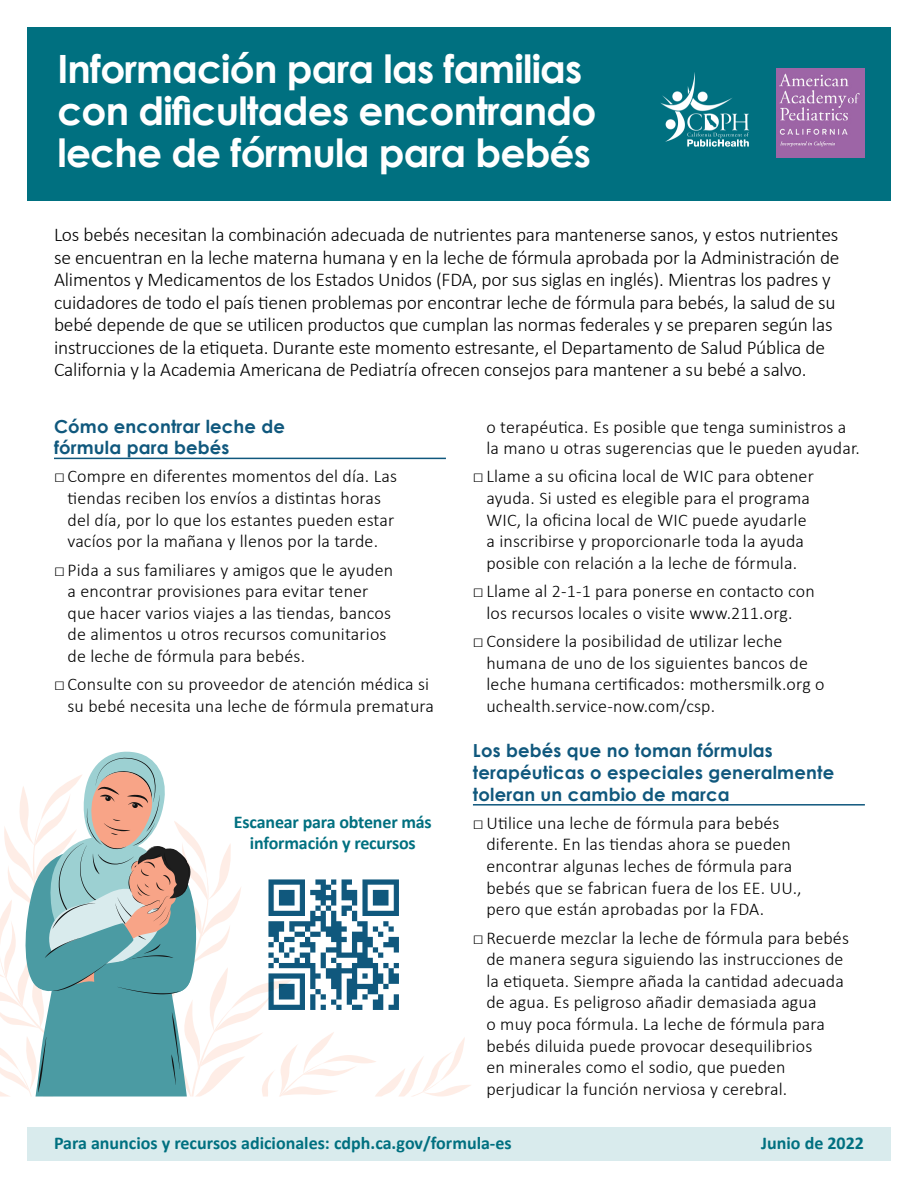
<style>
.page{position:relative;width:918px;height:1188px;background:#fff}
.page>*{position:absolute;margin:0;border:0;box-sizing:border-box;transform-origin:0 0}
.Heading_1{font:700 39px/42px "Century Gothic";letter-spacing:-.02em;color:#fff}
.Paragraph_Style_1{font:300 19.5px/22.5px "Calibri";letter-spacing:-.01em;color:#000}
.Bullets{font:300 18px/21.6px "Calibri";letter-spacing:.01em;color:#000}
.H2__bold_blue{font:700 18px/21.6px "Century Gothic";letter-spacing:.01em;color:#10587d}
.t1{font:700 18px/21.6px "Calibri";letter-spacing:-.01em;color:#007080;text-align:center}
</style>
<div class="page">
<div style="left:27px;top:1127px;width:864px;height:34px;background:#d9ebed"></div>
<div style="left:27px;top:27px;width:864px;height:174px;background:#007080"></div>
<hr style="left:54px;top:458px;width:392px;height:1px;background:#10587d">
<hr style="left:473px;top:804px;width:392px;height:2px;background:#10587d">
<img style="left:777px;top:69px;width:88px;height:88px">
<img style="left:660px;top:72px;width:89px;height:75px">
<svg style="left:0;top:752px;width:471px;height:344px"></svg>
<img style="left:247px;top:858px;width:174px;height:174px">
<h1 class="Heading_1" style="left:57px;top:46px;width:540px">Información para las familias con dificultades encontrando leche de fórmula para bebés</h1>
<p class="Paragraph_Style_1" style="left:54px;top:223px;width:787px">Los bebés necesitan la combinación adecuada de nutrientes para mantenerse sanos, y estos nutrientes se encuentran en la leche materna humana y en la leche de fórmula aprobada por la Administración de Alimentos y Medicamentos de los Estados Unidos (FDA, por sus siglas en inglés). Mientras los padres y cuidadores de todo el país tienen problemas por encontrar leche de fórmula para bebés, la salud de su bebé depende de que se utilicen productos que cumplan las normas federales y se preparen según las instrucciones de la etiqueta. Durante este momento estresante, el Departamento de Salud Pública de California y la Academia Americana de Pediatría ofrecen consejos para mantener a su bebé a salvo.</p>
<h2 class="H2__bold_blue" style="left:54px;top:414px;width:233px">Cómo encontrar leche de fórmula para bebés</h2>
<p class="Bullets" style="left:54px;top:466px;width:345px;text-align:center">□Compre en diferentes momentos del día. Las tiendas reciben los envíos a distintas horas<br>del día, por lo que los estantes pueden estar vacíos por la mañana y llenos por la tarde.</p>
<p class="Bullets" style="left:68px;top:559px;width:327px;text-indent:-14px">□Pida a sus familiares y amigos que le ayuden a encontrar provisiones para evitar tener que hacer varios viajes a las tiendas, bancos de alimentos u otros recursos comunitarios de leche de fórmula para bebés.</p>
<p class="Bullets" style="left:54px;top:673px;width:382px;text-align:right">□Consulte con su proveedor de atención médica si su bebé necesita una leche de fórmula prematura</p>
<p class="Bullets" style="left:486px;top:416px;width:375px">o terapéutica. Es posible que tenga suministros a la mano u otras sugerencias que le pueden ayudar.</p>
<p class="Bullets" style="left:473px;top:466px;width:342px;text-align:center">□Llame a su oficina local de WIC para obtener ayuda. Si usted es elegible para el programa WIC, la oficina local de WIC puede ayudarle<br>a inscribirse y proporcionarle toda la ayuda posible con relación a la leche de fórmula.</p>
<p class="Bullets" style="left:473px;top:580px;width:343px;text-align:center">□Llame al 2-1-1 para ponerse en contacto con los recursos locales o visite www.211.org.</p>
<p class="Bullets" style="left:486px;top:630px;width:340px;text-indent:-14px">□Considere la posibilidad de utilizar leche humana de uno de los siguientes bancos de leche humana certificados: mothersmilk.org o uchealth.service-now.com/csp.</p>
<h2 class="H2__bold_blue" style="left:473px;top:739px;width:363px">Los bebés que no toman fórmulas terapéuticas o especiales generalmente toleran un cambio de marca</h2>
<p class="Bullets" style="left:486px;top:812px;width:317px;text-indent:-14px">□Utilice una leche de fórmula para bebés diferente. En las tiendas ahora se pueden encontrar algunas leches de fórmula para bebés que se fabrican fuera de los EE. UU., pero que están aprobadas por la FDA.</p>
<p class="Bullets" style="left:486px;top:927px;width:364px;text-indent:-14px">□Recuerde mezclar la leche de fórmula para bebés de manera segura siguiendo las instrucciones de la etiqueta. Siempre añada la cantidad adecuada de agua. Es peligroso añadir demasiada agua<br>o muy poca fórmula. La leche de fórmula para bebés diluida puede provocar desequilibrios<br>en minerales como el sodio, que pueden perjudicar la función nerviosa y cerebral.</p>
<p class="t1" style="left:234px;top:811px;width:199px">Escanear para obtener más información y recursos</p>
<p class="t1" style="left:54px;top:1132px;width:459px">Para anuncios y recursos adicionales: cdph.ca.gov/formula-es</p>
<p class="t1" style="left:761px;top:1132px;width:104px">Junio de 2022</p>
</div>
